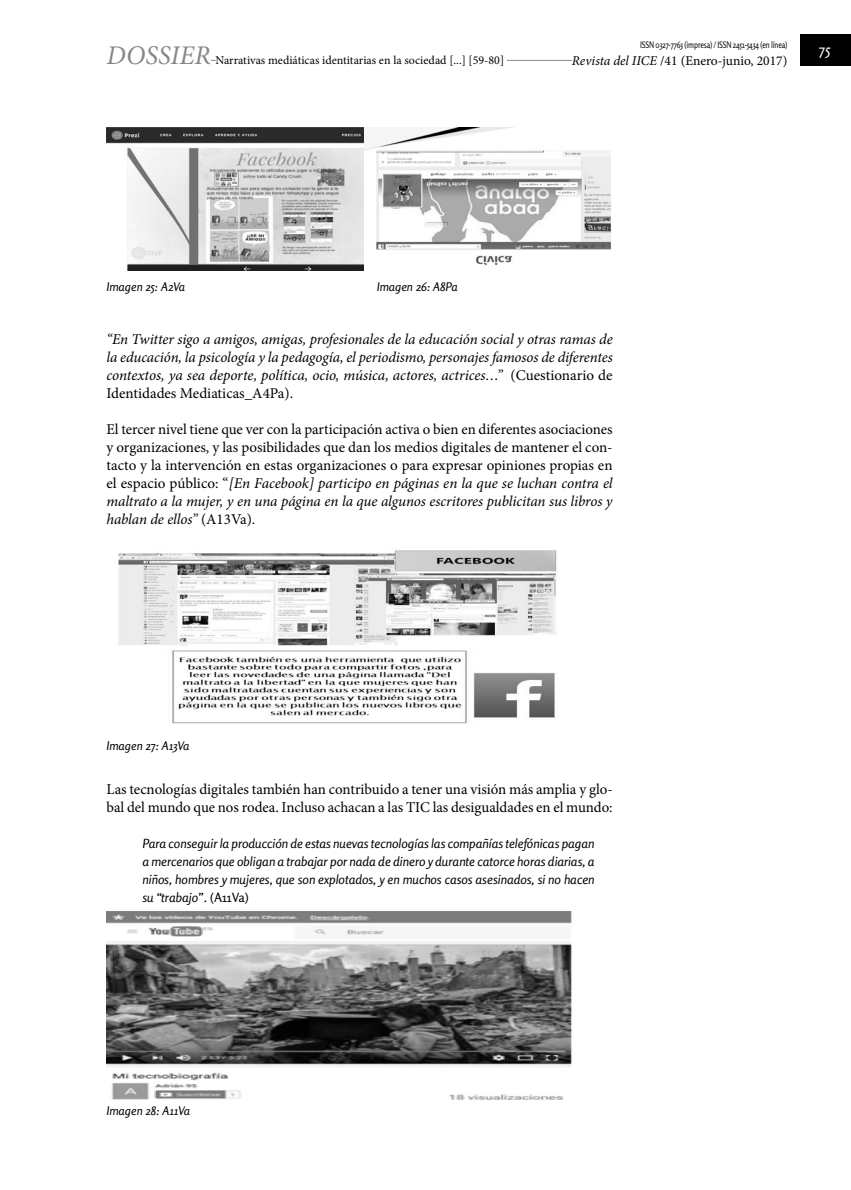
<style>
.page{position:relative;width:851px;height:1190px;background:#fff}
.page>*{position:absolute;margin:0;border:0;box-sizing:border-box;transform-origin:0 0}
.t1{font:italic 27px "Minion Pro";color:#878787}
.Art____Texto_princip{font:15px/18px "Minion Pro";letter-spacing:-.01em;color:#000;text-align:justify}
.Art____Texto_princip-2{font:italic 15px/18px "Minion Pro";letter-spacing:-.005em;color:#000;text-align:justify}
.t2{font:15px "Rosario";color:#fff}
.t3{font:13.5px "Minion Pro";color:#000}
.Art____Cita{font:italic 12.75px/18px "Rosario";color:#000;text-align:justify}
.t4{font:12px "Minion Pro";color:#000}
.Art____Fuente_cuadro{font:italic 12px "Rosario";color:#000}
.t5{font:9px "Rosario";letter-spacing:-.02em;color:#000;scale:.8 1}
.s1{font-style:italic}
.s2{font-style:normal}
</style>
<div class="page">
<hr style="left:113px;top:60px;width:539px;height:1px;background:#878787">
<div style="left:571px;top:54px;width:216px;height:15px;background:#fff"></div>
<div style="left:799px;top:35px;width:51px;height:31px;background:#000"></div>
<div style="left:107px;top:41px;width:104px;height:26px;background:#fff"></div>
<div style="left:215px;top:54px;width:292px;height:15px;background:#fff"></div>
<img style="left:118px;top:550px;width:439px;height:174px">
<img style="left:106px;top:128px;width:258px;height:143px">
<img style="left:364px;top:128px;width:247px;height:138px">
<img style="left:106px;top:911px;width:466px;height:189px">
<p class="t5" style="left:640px;top:40px;width:185px">ISSN 0327-7763 (impresa) / ISSN 2451-5434 (en línea)</p>
<p class="t3" style="left:571px;top:51px;width:217px"><span class="s1">Revista del IICE</span> /41 (Enero-junio, 2017)</p>
<h1 class="t1" style="left:107px;top:37px;width:106px">DOSSIER</h1>
<p class="t2" style="left:818px;top:41px;width:13px">75</p>
<p class="t4" style="left:215px;top:52px;width:290px">Narrativas mediáticas identitarias en la sociedad [...] [59-80]</p>
<p class="Art____Fuente_cuadro" style="left:106px;top:279px;width:80px">Imagen 25: A2Va</p>
<p class="Art____Fuente_cuadro" style="left:376px;top:279px;width:83px">Imagen 26: A8Pa</p>
<p class="Art____Texto_princip-2" style="left:106px;top:330px;width:507px">“En Twitter sigo a amigos, amigas, profesionales de la educación social y otras ramas de la educación, la psicología y la pedagogía, el periodismo, personajes famosos de diferentes contextos, ya sea deporte, política, ocio, música, actores, actrices…” <span class="s2">(Cuestionario de Identidades Mediaticas_A4Pa).</span></p>
<p class="Art____Texto_princip" style="left:106px;top:420px;width:507px">El tercer nivel tiene que ver con la participación activa o bien en diferentes asociaciones y organizaciones, y las posibilidades que dan los medios digitales de mantener el con&shy;tacto y la intervención en estas organizaciones o para expresar opiniones propias en el espacio público: “<span class="s1">[En Facebook] participo en páginas en la que se luchan contra el maltrato a la mujer, y en una página en la que algunos escritores publicitan sus libros y hablan de ellos”</span> (A13Va).</p>
<p class="Art____Fuente_cuadro" style="left:106px;top:739px;width:85px">Imagen 27: A13Va</p>
<p class="Art____Texto_princip" style="left:106px;top:780px;width:507px">Las tecnologías digitales también han contribuido a tener una visión más amplia y glo&shy;bal del mundo que nos rodea. Incluso achacan a las TIC las desigualdades en el mundo:</p>
<p class="Art____Cita" style="left:142px;top:834px;width:453px">Para conseguir la producción de estas nuevas tecnologías las compañías telefónicas pagan a mercenarios que obligan a trabajar por nada de dinero y durante catorce horas diarias, a niños, hombres y mujeres, que son explotados, y en muchos casos asesinados, si no hacen su “trabajo”. <span class="s2">(A11Va)</span></p>
<p class="Art____Fuente_cuadro" style="left:106px;top:1103px;width:85px">Imagen 28: A11Va</p>
</div>
